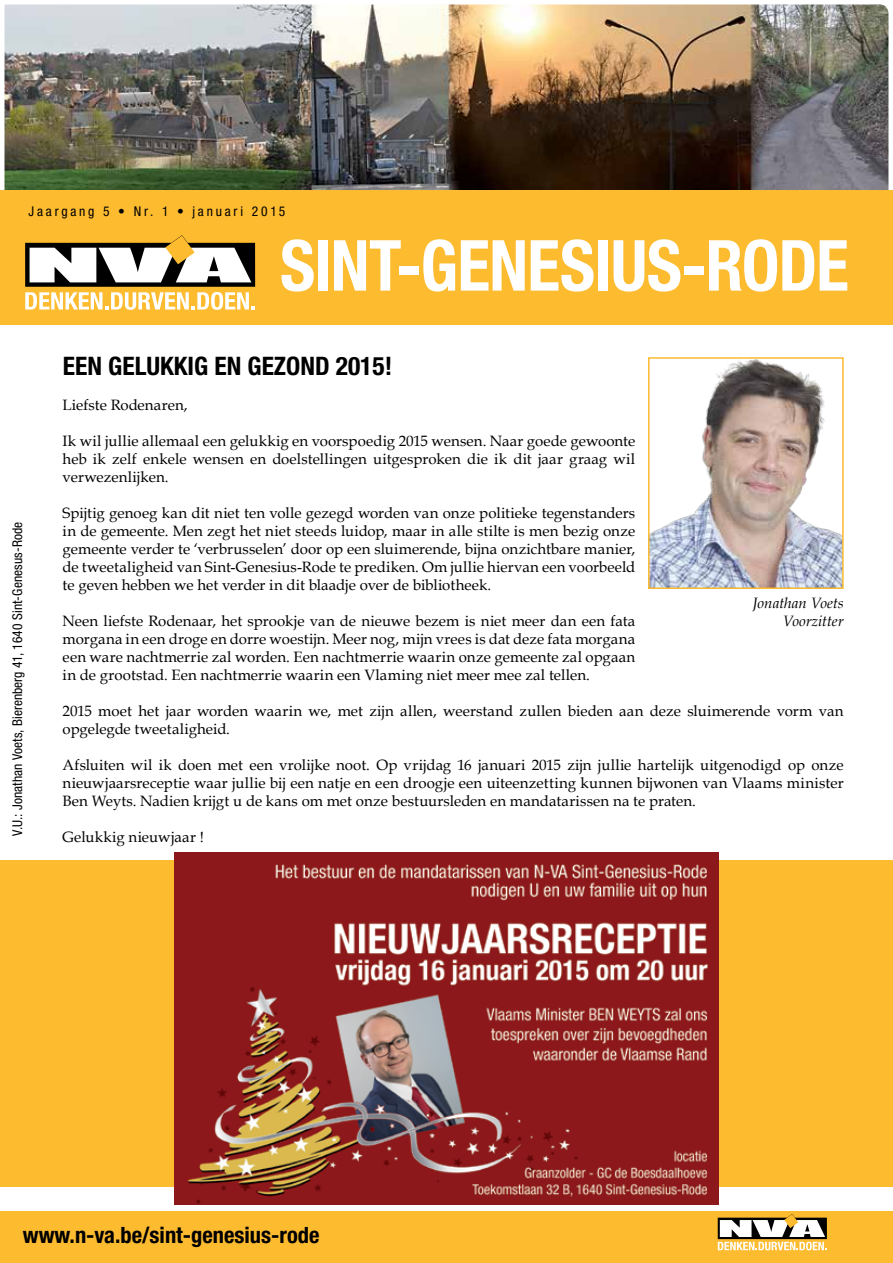
<style>
.page{position:relative;width:893px;height:1263px;background:#fff}
.page>*{position:absolute;margin:0;border:0;box-sizing:border-box;transform-origin:0 0}
.t1{font:700 condensed 70.5px "Helvetica Neue LT Std";letter-spacing:-.01em;color:#fff;scale:.96 1}
.t2{font:700 condensed 25.5px "Helvetica Neue LT Std";color:#000}
.t3{font:700 condensed 22.5px "Helvetica Neue LT Std";color:#000}
.t4{font:15px/18px "Book Antiqua";letter-spacing:.005em;color:#000;text-align:justify}
.t5{font:italic 15px/18px "Book Antiqua";color:#000;text-align:right}
.t6{font:condensed 13.5px "Helvetica Neue LT Std";letter-spacing:.01em;color:#000}
.t7{font:condensed 13.5px "Helvetica Neue LT Std";letter-spacing:.205em;color:#000}
</style>
<div class="page">
<img style="left:0;top:4px;width:893px;height:187px">
<div style="left:0;top:860px;width:893px;height:326px;background:#fdbb30"></div>
<div style="left:0;top:1211px;width:893px;height:52px;background:#fdbb30"></div>
<svg style="left:718px;top:1214px;width:109px;height:36px"></svg>
<div style="left:0;top:191px;width:893px;height:134px;background:#fdbb30"></div>
<svg style="left:25px;top:235px;width:230px;height:75px"></svg>
<img style="left:651px;top:360px;width:190px;height:226px">
<div style="left:648px;top:357px;width:196px;height:232px;border:2px solid #fdbb30"></div>
<img style="left:174px;top:853px;width:545px;height:351px">
<p class="t7" style="left:28px;top:203px;width:259px">Jaargang 5 • Nr. 1 • januari 2015</p>
<h1 class="t1" style="left:280px;top:223px;width:594px">SINT-GENESIUS-RODE</h1>
<p class="t6" style="left:10px;top:836px;width:316px;rotate:-90deg">V.U.: Jonathan Voets, Bierenberg 41, 1640 Sint-Genesus-Rode</p>
<h2 class="t2" style="left:63px;top:351px;width:331px">EEN GELUKKIG EN GEZOND 2015!</h2>
<p class="t4" style="left:63px;top:395px;width:127px">Liefste Rodenaren,</p>
<p class="t4" style="left:63px;top:431px;width:574px">Ik wil jullie allemaal een gelukkig en voorspoedig 2015 wensen. Naar goede gewoonte heb ik zelf enkele wensen en doelstellingen uitgesproken die ik dit jaar graag wil verwezenlijken.</p>
<p class="t4" style="left:63px;top:503px;width:574px">Spijtig genoeg kan dit niet ten volle gezegd worden van onze politieke tegenstanders in de gemeente. Men zegt het niet steeds luidop, maar in alle stilte is men bezig onze gemeente verder te ‘verbrusselen’ door op een sluimerende, bijna onzichtbare manier, de tweetaligheid van Sint-Genesius-Rode te prediken. Om jullie hiervan een voorbeeld te geven hebben we het verder in dit blaadje over de bibliotheek.</p>
<p class="t4" style="left:63px;top:611px;width:574px">Neen liefste Rodenaar, het sprookje van de nieuwe bezem is niet meer dan een fata morgana in een droge en dorre woestijn. Meer nog, mijn vrees is dat deze fata morgana een ware nachtmerrie zal worden. Een nachtmerrie waarin onze gemeente zal opgaan in de grootstad. Een nachtmerrie waarin een Vlaming niet meer mee zal tellen.</p>
<p class="t4" style="left:63px;top:701px;width:782px">2015 moet het jaar worden waarin we, met zijn allen, weerstand zullen bieden aan deze sluimerende vorm van opgelegde tweetaligheid.</p>
<p class="t4" style="left:63px;top:755px;width:782px">Afsluiten wil ik doen met een vrolijke noot. Op vrijdag 16 januari 2015 zijn jullie hartelijk uitgenodigd op onze nieuwjaarsreceptie waar jullie bij een natje en een droogje een uiteenzetting kunnen bijwonen van Vlaams minister Ben Weyts. Nadien krijgt u de kans om met onze bestuursleden en mandatarissen na te praten.</p>
<p class="t4" style="left:63px;top:827px;width:143px">Gelukkig nieuwjaar !</p>
<p class="t5" style="left:752px;top:593px;width:93px">Jonathan Voets<br>Voorzitter</p>
<h3 class="t3" style="left:23px;top:1221px;width:298px">www.n-va.be/sint-genesius-rode</h3>
</div>
